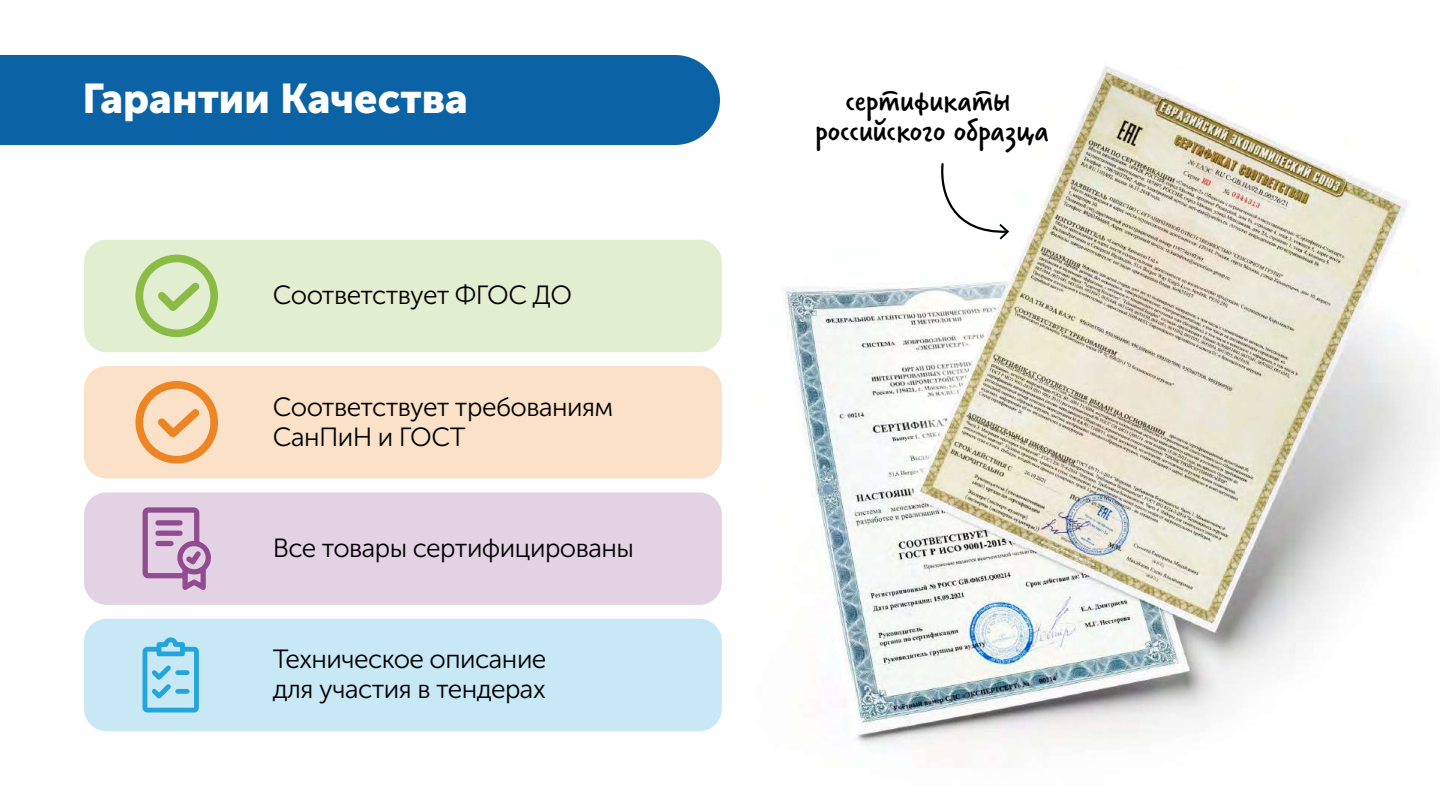
<style>
.page{position:relative;width:1440px;height:810px;background:#fff}
.page>*{position:absolute;margin:0;border:0;box-sizing:border-box;transform-origin:0 0}
.t1{font:41.25px "Museo Sans Cyrl 900";color:#fff}
.t2{font:33.75px/30px "Verveine Corp";color:#000;text-align:center}
.t3{font:26.25px/30px "Museo Sans Cyrl 300";letter-spacing:-.02em;color:#000}
</style>
<div class="page">
<img style="left:527px;top:66px;width:903px;height:702px">
<svg style="left:940px;top:162px;width:69px;height:78px"></svg>
<div style="left:0;top:55px;width:720px;height:90px;background:#0b63a6"></div>
<div style="left:84px;top:619px;width:638px;height:112px;background:#c8e8f6;border-radius:22px"></div>
<svg style="left:143px;top:638px;width:56px;height:75px"></svg>
<div style="left:84px;top:492px;width:638px;height:113px;background:#e3d2e3;border-radius:22px"></div>
<svg style="left:143px;top:507px;width:68px;height:83px"></svg>
<div style="left:84px;top:240px;width:638px;height:112px;background:#e2eed0;border-radius:22px"></div>
<svg style="left:135px;top:255px;width:83px;height:82px"></svg>
<div style="left:84px;top:366px;width:638px;height:113px;background:#fae1c8;border-radius:22px"></div>
<svg style="left:135px;top:381px;width:83px;height:83px"></svg>
<h1 class="t1" style="left:82px;top:75px;width:387px">Гарантии Качества</h1>
<p class="t3" style="left:273px;top:280px;width:301px">Соответствует ФГОС ДО</p>
<p class="t3" style="left:273px;top:392px;width:342px">Соответствует требованиям<br>СанПиН и ГОСТ</p>
<p class="t3" style="left:273px;top:533px;width:363px">Все товары сертифицированы</p>
<p class="t3" style="left:273px;top:645px;width:275px">Техническое описание для участия в тендерах</p>
<p class="t2" style="left:815px;top:85px;width:235px">сертификаты российского образца</p>
</div>
